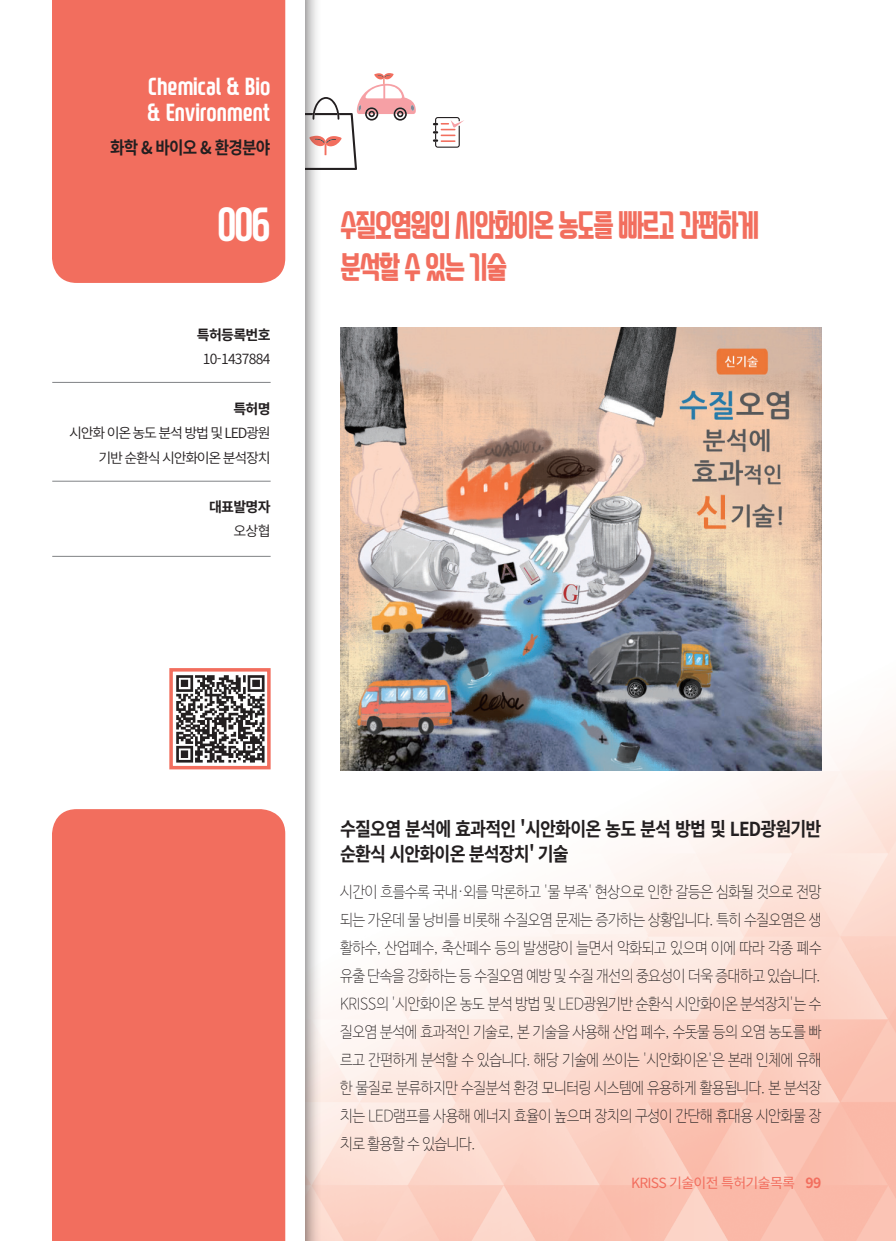
<style>
.page{position:relative;width:896px;height:1241px;background:#fff}
.page>*{position:absolute;margin:0;border:0;box-sizing:border-box;transform-origin:0 0}
.t1{font:45.5px "Swagger TTF";color:#fff}
.t2{font:35px "Swagger TTF";letter-spacing:-.05em;color:#f26e5e}
.t3{font:24.5px/26.2px "Swagger TTF";color:#fff}
.t4{font:700 19.25px/24.5px "Source Han Sans K";letter-spacing:-.05em;color:#231f20;scale:.9 1}
.t5{font:700 17.5px "Source Han Sans K";letter-spacing:-.05em;color:#231f20;scale:.9 1}
.t6{font:300 15.75px/28px "Nanum Barun Gothic OTF Ultra";letter-spacing:-.025em;color:#231f20;text-align:justify;scale:.9 1}
.t7{font:14px "Source Han Sans K";letter-spacing:-.09em;color:#231f20}
.t8{font:14px "Source Han Sans K";letter-spacing:-.05em;color:#f26e5e}
.t9{font:700 14px "Source Han Sans K";letter-spacing:-.05em;color:#231f20}
.t10{font:14px "Source Han Sans K";letter-spacing:-.05em;color:#231f20}
.s1{font-weight:700}
</style>
<div class="page">
<img style="left:321px;top:597px;width:575px;height:643px">
<svg style="left:321px;top:73px;width:95px;height:97px"></svg>
<svg style="left:433px;top:117px;width:31px;height:31px"></svg>
<div style="left:0;top:0;width:321px;height:1240px;background:#231f20;opacity:.75"></div>
<div style="left:0;top:0;width:305px;height:1240px;background:#fff"></div>
<div style="left:52px;top:0;width:233px;height:283px;background:#f26e5e"></div>
<div style="left:52px;top:809px;width:233px;height:431px;background:#f26e5e"></div>
<svg style="left:169px;top:668px;width:102px;height:102px"></svg>
<hr style="left:52px;top:382px;width:219px;height:1px;background:#808285">
<hr style="left:52px;top:480px;width:219px;height:1px;background:#808285">
<hr style="left:52px;top:556px;width:219px;height:1px;background:#808285">
<img style="left:340px;top:327px;width:481px;height:443px">
<h3 class="t3" style="left:147px;top:74px;width:125px">Chemical &amp; Bio &amp; Environment</h3>
<p class="t5" style="left:110px;top:138px;width:180px">화학 &amp; 바이오 &amp; 환경분야</p>
<p class="t1" style="left:217px;top:204px;width:55px">006</p>
<p class="t9" style="left:197px;top:327px;width:75px">특허등록번호</p>
<p class="t10" style="left:203px;top:351px;width:69px">10-1437884</p>
<p class="t9" style="left:233px;top:400px;width:39px">특허명</p>
<p class="t7" style="left:69px;top:425px;width:203px">시안화 이온 농도 분석 방법 및 LED광원</p>
<p class="t7" style="left:99px;top:449px;width:173px">기반 순환식 시안화이온 분석장치</p>
<p class="t9" style="left:209px;top:498px;width:63px">대표발명자</p>
<p class="t7" style="left:233px;top:523px;width:39px">오상협</p>
<p class="t2" style="left:340px;top:208px;width:421px">수질오염원인 시안화이온 농도를 빠르고 간편하게</p>
<p class="t2" style="left:340px;top:250px;width:169px">분석할 수 있는 기술</p>
<p class="t4" style="left:340px;top:817px;width:536px">수질오염 분석에 효과적인 '시안화이온 농도 분석 방법 및 LED광원기반 순환식 시안화이온 분석장치' 기술</p>
<p class="t6" style="left:340px;top:878px;width:536px">시간이 흐를수록 국내·외를 막론하고 '물 부족' 현상으로 인한 갈등은 심화될 것으로 전망 되는 가운데 물 낭비를 비롯해 수질오염 문제는 증가하는 상황입니다. 특히 수질오염은 생 활하수, 산업폐수, 축산폐수 등의 발생량이 늘면서 악화되고 있으며 이에 따라 각종 폐수 유출 단속을 강화하는 등 수질오염 예방 및 수질 개선의 중요성이 더욱 증대하고 있습니다.</p>
<p class="t6" style="left:340px;top:990px;width:536px">KRISS의 '시안화이온 농도 분석 방법 및 LED광원기반 순환식 시안화이온 분석장치'는 수 질오염 분석에 효과적인 기술로, 본 기술을 사용해 산업 폐수, 수돗물 등의 오염 농도를 빠 르고 간편하게 분석할 수 있습니다. 해당 기술에 쓰이는 '시안화이온'은 본래 인체에 유해 한 물질로 분류하지만 수질분석 환경 모니터링 시스템에 유용하게 활용됩니다. 본 분석장 치는 LED램프를 사용해 에너지 효율이 높으며 장치의 구성이 간단해 휴대용 시안화물 장 치로 활용할 수 있습니다.</p>
<p class="t8" style="left:631px;top:1174px;width:192px">KRISS 기술이전 특허기술목록 <span class="s1">99</span></p>
</div>
